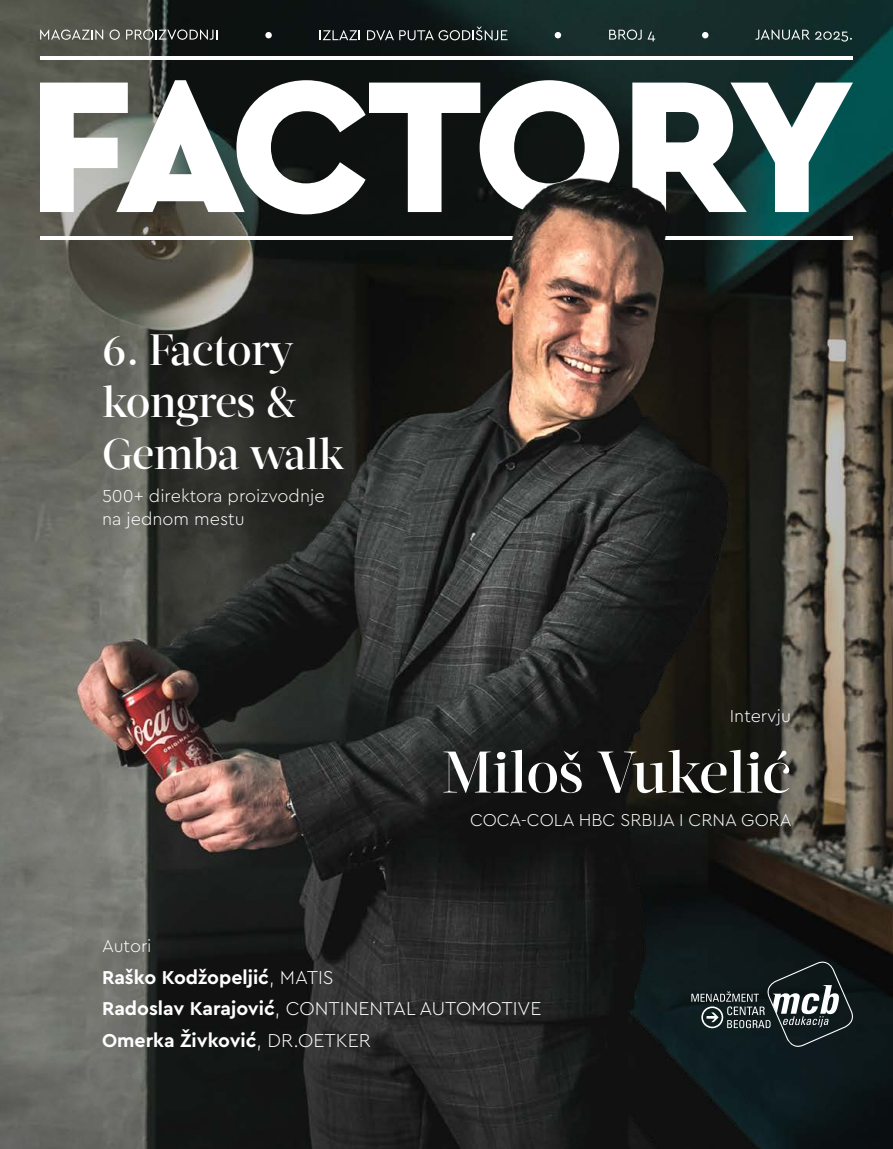
<style>
.page{position:relative;width:893px;height:1149px;background:#fff}
.page>*{position:absolute;margin:0;border:0;box-sizing:border-box;transform-origin:0 0}
.t1{font:500 58.5px "Acta Display";letter-spacing:-.01em;color:#fff}
.t2{font:500 43.5px/52.2px "Acta Display";letter-spacing:-.015em;color:#fff}
.t3{font:700 19.5px/31.5px "Cera Pro";color:#fff}
.t4{font:300 18px/22.5px "Cera Pro";color:#fff}
.s1{font-weight:300}
</style>
<div class="page">
<img style="left:0;top:0;width:893px;height:1148px">
<svg style="left:40px;top:80px;width:579px;height:134px"></svg>
<svg style="left:632px;top:83px;width:221px;height:129px"></svg>
<svg style="left:40px;top:29px;width:63px;height:11px"></svg>
<svg style="left:110px;top:29px;width:10px;height:11px"></svg>
<svg style="left:126px;top:29px;width:91px;height:11px"></svg>
<svg style="left:320px;top:30px;width:40px;height:10px"></svg>
<svg style="left:367px;top:27px;width:140px;height:13px"></svg>
<svg style="left:609px;top:29px;width:33px;height:11px"></svg>
<svg style="left:648px;top:32px;width:7px;height:9px"></svg>
<svg style="left:755px;top:29px;width:97px;height:13px"></svg>
<div style="left:265px;top:32px;width:7px;height:6px;background:#fff;border-radius:50%"></div>
<svg style="left:555px;top:32px;width:6px;height:6px"></svg>
<svg style="left:702px;top:32px;width:6px;height:6px"></svg>
<hr style="left:40px;top:236px;width:813px;height:3px;background:#fff">
<hr style="left:40px;top:56px;width:813px;height:3px;background:#fff">
<svg style="left:691px;top:957px;width:162px;height:91px"></svg>
<h2 class="t2" style="left:102px;top:323px;width:244px">6. Factory kongres &amp;<br>Gemba walk</h2>
<p class="t4" style="left:102px;top:484px;width:224px">500+ direktora proizvodnje na jednom mestu</p>
<p class="t4" style="left:730px;top:703px;width:63px">Intervju</p>
<h1 class="t1" style="left:442px;top:737px;width:351px">Miloš Vukelić</h1>
<p class="t4" style="left:470px;top:807px;width:323px">COCA-COLA HBC SRBIJA I CRNA GORA</p>
<p class="t4" style="left:102px;top:933px;width:51px">Autori</p>
<p class="t3" style="left:102px;top:960px;width:441px">Raško Kodžopeljić<span class="s1">, MATIS<br></span>Radoslav Karajović<span class="s1">, CONTINENTAL AUTOMOTIVE<br></span>Omerka Živković<span class="s1">, DR.OETKER</span></p>
</div>
